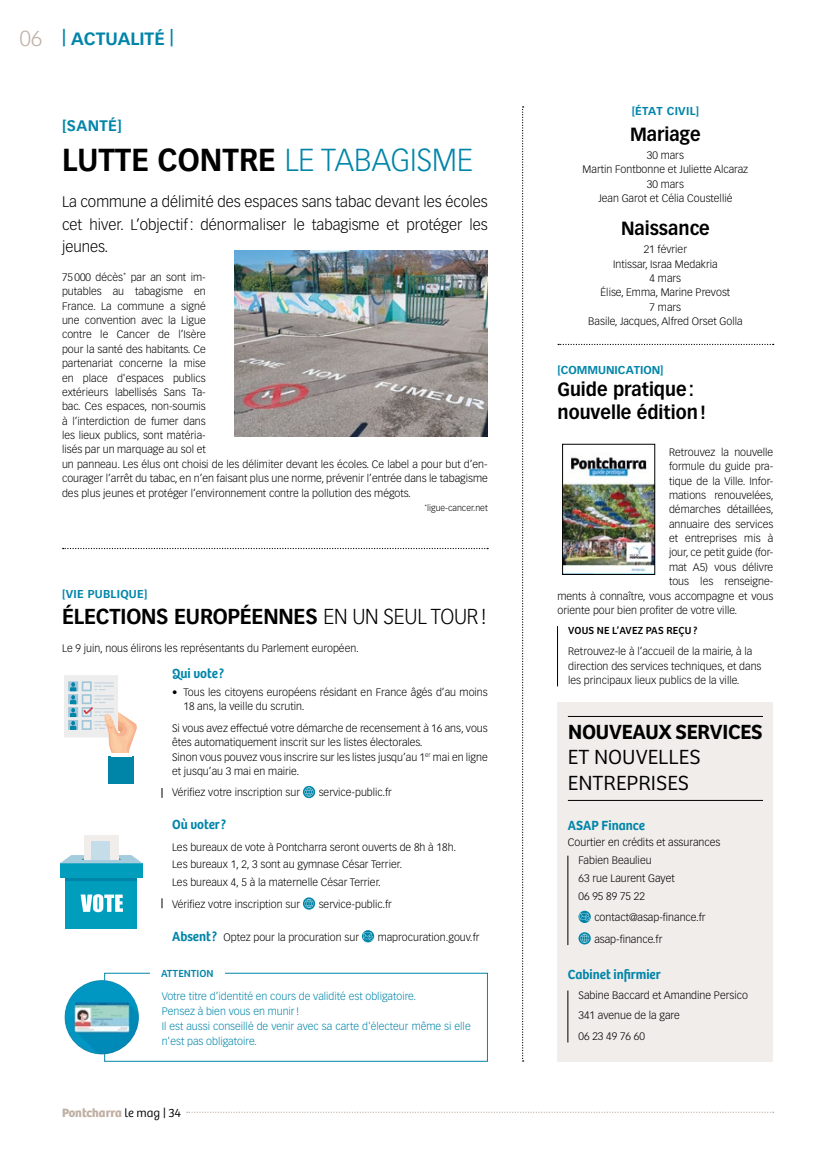
<style>
.page{position:relative;width:823px;height:1152px;background:#fff}
.page>*{position:absolute;margin:0;border:0;box-sizing:border-box;transform-origin:0 0}
.t1{font:700 31.25px "Vectora LT Pro";color:#000;scale:.95 1}
.t2{font:700 21.25px "Vectora LT Pro";letter-spacing:-.01em;color:#000;scale:.95 1}
.t3{font:300 21.25px/25.5px "Bree";color:#000}
.t4{font:600 21.25px "Bree";letter-spacing:-.01em;color:#000}
.t5{font:700 18.75px/22.5px "Vectora LT Pro";color:#000;scale:.95 1}
.t6{font:700 17.5px "Vectora LT Pro";color:#0085a9}
.t7{font:300 15px/22.5px "Vectora LT Pro";color:#000;text-align:justify}
.t8{font:700 15px "Vectora LT Pro";letter-spacing:.025em;color:#0085a9}
.t9{font:600 13.75px "Bree";color:#0085a9;scale:.95 1}
.t10{font:700 12.5px "Bree";color:#c0b0a4}
.t11{font:700 11.25px "Vectora LT Pro";letter-spacing:.025em;color:#0085a9}
.t12{font:700 11.25px "Vectora LT Pro";color:#0085a9}
.t13{font:300 10.62px/14.4px "Vectora LT Pro";color:#000}
.t14{font:300 10.62px/15px "Vectora LT Pro";color:#0085a9}
.t15{font:10.62px "Bree";letter-spacing:.02em;color:#000}
.t16{font:10.62px "Bree";color:#0085a9}
.t17{font:300 8.75px "Vectora LT Pro";color:#000}
.s1{font-weight:300;font-size:21.25px;color:#c0b0a4}
.s2{font-weight:300;color:#0085a9}
.s3{font-weight:300}
.s4{font-family:"Bree";font-weight:600;font-size:13.75px;color:#0085a9}
.s5{font-weight:300;color:#000}
</style>
<div class="page">
<hr style="left:557px;top:626px;width:1px;height:60px;background:#000">
<img style="left:564px;top:457px;width:88px;height:115px">
<div style="left:562px;top:444px;width:92px;height:130px;border:1px solid #000"></div>
<svg style="left:303px;top:786px;width:12px;height:12px"></svg>
<svg style="left:304px;top:787px;width:9px;height:9px"></svg>
<svg style="left:303px;top:897px;width:12px;height:12px"></svg>
<svg style="left:304px;top:899px;width:9px;height:9px"></svg>
<svg style="left:361px;top:930px;width:13px;height:12px"></svg>
<svg style="left:363px;top:932px;width:10px;height:8px"></svg>
<svg style="left:522px;top:106px;width:1px;height:955px"></svg>
<div style="left:557px;top:702px;width:215px;height:359px;background:#f0edea"></div>
<hr style="left:567px;top:800px;width:195px;height:1px;background:#000">
<hr style="left:567px;top:716px;width:195px;height:1px;background:#000">
<hr style="left:567px;top:855px;width:1px;height:90px;background:#000">
<hr style="left:567px;top:990px;width:1px;height:52px;background:#000">
<svg style="left:578px;top:910px;width:12px;height:13px"></svg>
<svg style="left:579px;top:913px;width:10px;height:8px"></svg>
<svg style="left:578px;top:932px;width:12px;height:12px"></svg>
<svg style="left:579px;top:934px;width:9px;height:8px"></svg>
<div style="left:65px;top:868px;width:72px;height:60px;background:#009dbd"></div>
<div style="left:60px;top:863px;width:83px;height:15px;background:#009dbd"></div>
<hr style="left:65px;top:878px;width:72px;height:3px;background:#0085a9">
<svg style="left:60px;top:855px;width:82px;height:8px"></svg>
<div style="left:84px;top:835px;width:34px;height:24px;background:#f0edea"></div>
<div style="left:92px;top:840px;width:18px;height:19px;background:#c5dde9"></div>
<svg style="left:81px;top:894px;width:42px;height:18px"></svg>
<div style="left:64px;top:675px;width:54px;height:62px;background:#ededed"></div>
<div style="left:68px;top:681px;width:10px;height:10px;background:#a1c6d9"></div>
<svg style="left:68px;top:694px;width:10px;height:10px"></svg>
<svg style="left:68px;top:707px;width:10px;height:10px"></svg>
<svg style="left:68px;top:720px;width:10px;height:10px"></svg>
<svg style="left:70px;top:682px;width:6px;height:48px"></svg>
<svg style="left:82px;top:681px;width:55px;height:82px"></svg>
<div style="left:109px;top:757px;width:25px;height:27px;background:#0085a9"></div>
<hr style="left:111px;top:753px;width:21px;height:4px;background:#fff">
<svg style="left:63px;top:548px;width:425px;height:1px"></svg>
<img style="left:234px;top:250px;width:253px;height:186px">
<img style="left:64px;top:980px;width:75px;height:74px;border-radius:37px">
<svg style="left:558px;top:344px;width:215px;height:1px"></svg>
<svg style="left:187px;top:1111px;width:586px;height:2px"></svg>
<h3 class="t6" style="left:20px;top:28px;width:155px"><span class="s1">06</span> | ACTUALITÉ |</h3>
<h3 class="t8" style="left:62px;top:116px;width:61px">[SANTÉ]</h3>
<h1 class="t1" style="left:62px;top:140px;width:434px">LUTTE CONTRE <span class="s2">LE TABAGISME</span></h1>
<h3 class="t7" style="left:62px;top:191px;width:427px">La commune a délimité des espaces sans tabac devant les écoles cet hiver. L’objectif: dénormaliser le tabagisme et protéger les jeunes.</h3>
<p class="t13" style="left:62px;top:270px;width:427px">75000 décès<sup>*</sup> par an sont im-<br>putables au tabagisme en<br>France. La commune a signé<br>une convention avec la Ligue<br>contre le Cancer de l’Isère<br>pour la santé des habitants. Ce<br>partenariat concerne la mise<br>en place d'espaces publics<br>extérieurs labellisés Sans Ta-<br>bac. Ces espaces, non-soumis<br>à l’interdiction de fumer dans<br>les lieux publics, sont matéria-<br>lisés par un marquage au sol et<br>un panneau. Les élus ont choisi de les délimiter devant les écoles. Ce label a pour but d’en&shy;courager l’arrêt du tabac, en n’en faisant plus une norme, prévenir l’entrée dans le tabagisme des plus jeunes et protéger l’environnement contre la pollution des mégots.</p>
<p class="t17" style="left:424px;top:502px;width:65px"><sup>*</sup>ligue-cancer.net</p>
<p class="t11" style="left:62px;top:587px;width:87px">[VIE PUBLIQUE]</p>
<h2 class="t2" style="left:62px;top:603px;width:448px">ÉLECTIONS EUROPÉENNES <span class="s3">EN UN SEUL TOUR!</span></h2>
<p class="t13" style="left:62px;top:641px;width:298px">Le 9 juin, nous élirons les représentants du Parlement européen.</p>
<p class="t9" style="left:172px;top:663px;width:56px">Qui vote ?</p>
<p class="t13" style="left:183px;top:685px;width:305px;text-indent:-11px">• Tous les citoyens européens résidant en France âgés d’au moins<br>18 ans, la veille du scrutin.</p>
<p class="t13" style="left:172px;top:721px;width:317px">Si vous avez effectué votre démarche de recensement à 16 ans, vous êtes automatiquement inscrit sur les listes électorales.<br>Sinon vous pouvez vous inscrire sur les listes jusqu’au 1<sup>er</sup> mai en ligne et jusqu’au 3 mai en mairie.</p>
<p class="t13" style="left:172px;top:785px;width:129px">Vérifiez votre inscription sur</p>
<p class="t13" style="left:318px;top:785px;width:75px">service-public.fr</p>
<p class="t9" style="left:172px;top:814px;width:58px">Où voter ?</p>
<p class="t13" style="left:172px;top:838px;width:285px;line-height:17.9px">Les bureaux de vote à Pontcharra seront ouverts de 8h à 18h.<br>Les bureaux 1, 2, 3 sont au gymnase César Terrier.<br>Les bureaux 4, 5 à la maternelle César Terrier.</p>
<p class="t13" style="left:172px;top:897px;width:129px">Vérifiez votre inscription sur</p>
<p class="t13" style="left:318px;top:897px;width:75px">service-public.fr</p>
<p class="t13" style="left:172px;top:929px;width:188px"><span class="s4">Absent ?</span> Optez pour la procuration sur</p>
<p class="t13" style="left:377px;top:929px;width:103px">maprocuration.gouv.fr</p>
<p class="t16" style="left:161px;top:967px;width:54px">ATTENTION</p>
<p class="t14" style="left:161px;top:989px;width:310px">Votre titre d’identité en cours de validité est obligatoire.<br>Pensez à bien vous en munir!<br>Il est aussi conseillé de venir avec sa carte d'électeur même si elle n'est pas obligatoire.</p>
<p class="t10" style="left:62px;top:1104px;width:120px">Pontcharra <span class="s5">le mag | 34</span></p>
<p class="t11" style="left:631px;top:104px;width:69px">[ÉTAT CIVIL]</p>
<h3 class="t5" style="left:629px;top:123px;width:76px">Mariage</h3>
<p class="t13" style="left:582px;top:148px;width:167px;text-align:center">30 mars<br>Martin Fontbonne et Juliette Alcaraz<br>30 mars<br>Jean Garot et Célia Coustellié</p>
<h3 class="t5" style="left:620px;top:217px;width:95px">Naissance</h3>
<p class="t13" style="left:588px;top:242px;width:156px;text-align:center">21 février<br>Intissar, Israa Medakria<br>4 mars<br>Élise, Emma, Marine Prevost<br>7 mars<br>Basile, Jacques, Alfred Orset Golla</p>
<p class="t12" style="left:557px;top:363px;width:107px">[COMMUNICATION]</p>
<h3 class="t5" style="left:557px;top:378px;width:158px">Guide pratique: nouvelle édition!</h3>
<p class="t13" style="left:668px;top:445px;width:106px">Retrouvez la nouvelle</p>
<p class="t13" style="left:668px;top:459px;width:106px">formule du guide pra-</p>
<p class="t13" style="left:668px;top:473px;width:106px">tique de la Ville. Infor-</p>
<p class="t13" style="left:668px;top:488px;width:106px">mations renouvelées,</p>
<p class="t13" style="left:668px;top:502px;width:106px">démarches détaillées,</p>
<p class="t13" style="left:668px;top:516px;width:106px">annuaire des services</p>
<p class="t13" style="left:668px;top:531px;width:106px">et entreprises mis à</p>
<p class="t13" style="left:668px;top:545px;width:106px">jour, ce petit guide (for-</p>
<p class="t13" style="left:668px;top:560px;width:106px">mat A5) vous délivre</p>
<p class="t13" style="left:668px;top:574px;width:106px">tous les renseigne-</p>
<p class="t13" style="left:557px;top:588px;width:217px">ments à connaître, vous accompagne et vous</p>
<p class="t13" style="left:557px;top:603px;width:181px">oriente pour bien profiter de votre ville.</p>
<p class="t15" style="left:568px;top:624px;width:131px">VOUS NE L’AVEZ PAS REÇU ?</p>
<p class="t13" style="left:568px;top:644px;width:195px">Retrouvez-le à l’accueil de la mairie, à la direction des services techniques, et dans les principaux lieux publics de la ville.</p>
<h2 class="t4" style="left:567px;top:715px;width:196px">NOUVEAUX SERVICES</h2>
<h2 class="t3" style="left:567px;top:745px;width:134px">ET NOUVELLES<br>ENTREPRISES</h2>
<p class="t9" style="left:567px;top:814px;width:83px">ASAP Finance</p>
<p class="t13" style="left:578px;top:833px;width:143px;line-height:17.9px;text-indent:-11px">Courtier en crédits et assurances<br>Fabien Beaulieu<br>63 rue Laurent Gayet<br>06 95 89 75 22</p>
<p class="t13" style="left:594px;top:906px;width:113px;line-height:21.5px">contact@asap-finance.fr asap-finance.fr</p>
<p class="t9" style="left:567px;top:963px;width:99px">Cabinet infirmier</p>
<p class="t13" style="left:578px;top:985px;width:171px;line-height:19.9px">Sabine Baccard et Amandine Persico<br>341 avenue de la gare</p>
<p class="t13" style="left:578px;top:1029px;width:68px">06 23 49 76 60</p>
</div>
